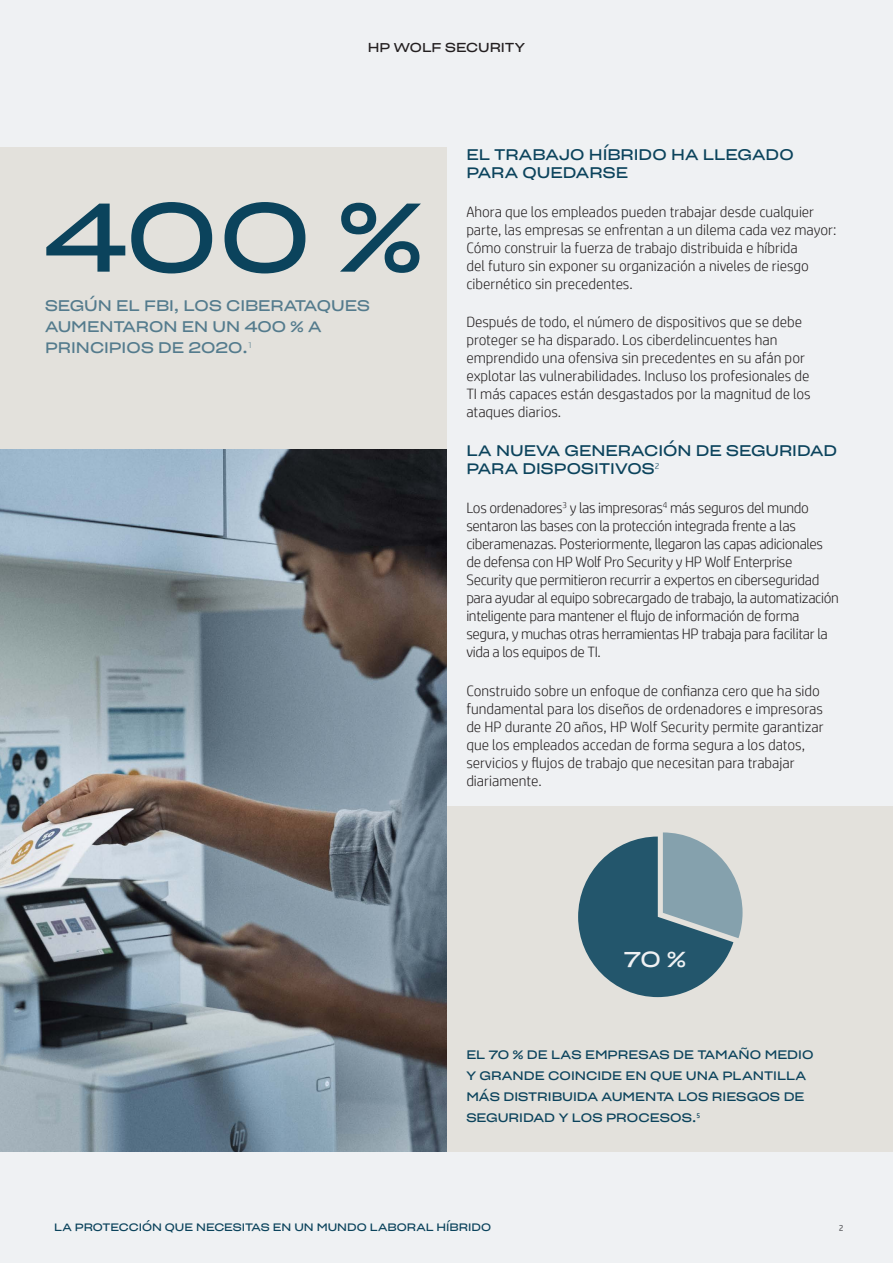
<style>
.page{position:relative;width:893px;height:1263px;background:#eff1f3}
.page>*{position:absolute;margin:0;border:0;box-sizing:border-box;transform-origin:0 0}
.t1{font:95.7px "Sharp Grotesk Book 25";color:#0b435c}
.t2{font:21.45px "Sharp Grotesk Book 25";color:#eff1f3}
.t3{font:300 15px/18px "HP Simplified";letter-spacing:-.005em;color:#231f20}
.t4{font:15px/18px "Sharp Grotesk Book 25";color:#0b435c}
.t5{font:15px/21px "Sharp Grotesk Book 25";color:#547b8d}
.t6{font:12.6px "Sharp Grotesk Book 25";color:#231f20}
.t7{font:12px/21px "Sharp Grotesk Book 25";color:#0b435c}
.t8{font:10.5px "Sharp Grotesk Book 25";color:#0b435c}
.t9{font:9px "HP Simplified";color:#6c6d70}
</style>
<div class="page">
<div style="left:0;top:148px;width:446px;height:320px;background:#e3e1dc"></div>
<div style="left:446px;top:806px;width:447px;height:345px;background:#e3e1dc"></div>
<img style="left:0;top:450px;width:446px;height:701px">
<svg style="left:578px;top:832px;width:164px;height:165px"></svg>
<p class="t6" style="left:368px;top:37px;width:159px">HP WOLF SECURITY</p>
<h1 class="t1" style="left:45px;top:154px;width:379px">400 %</h1>
<p class="t5" style="left:45px;top:294px;width:326px">SEGÚN EL FBI, LOS CIBERATAQUES</p>
<p class="t5" style="left:45px;top:315px;width:278px">AUMENTARON EN UN 400 % A<br>PRINCIPIOS DE 2020.<sup>1</sup></p>
<p class="t4" style="left:466px;top:144px;width:329px">EL TRABAJO HÍBRIDO HA LLEGADO<br>PARA QUEDARSE</p>
<p class="t3" style="left:466px;top:202px;width:372px">Ahora que los empleados pueden trabajar desde cualquier parte, las empresas se enfrentan a un dilema cada vez mayor:<br>Cómo construir la fuerza de trabajo distribuida e híbrida<br>del futuro sin exponer su organización a niveles de riesgo cibernético sin precedentes.</p>
<p class="t3" style="left:466px;top:313px;width:346px">Después de todo, el número de dispositivos que se debe proteger se ha disparado. Los ciberdelincuentes han emprendido una ofensiva sin precedentes en su afán por explotar las vulnerabilidades. Incluso los profesionales de TI más capaces están desgastados por la magnitud de los ataques diarios.</p>
<p class="t4" style="left:466px;top:440px;width:372px">LA NUEVA GENERACIÓN DE SEGURIDAD<br>PARA DISPOSITIVOS<sup>2</sup></p>
<p class="t3" style="left:466px;top:498px;width:374px">Los ordenadores<sup>3</sup> y las impresoras<sup>4</sup> más seguros del mundo sentaron las bases con la protección integrada frente a las ciberamenazas. Posteriormente, llegaron las capas adicionales de defensa con HP Wolf Pro Security y HP Wolf Enterprise Security que permitieron recurrir a expertos en ciberseguridad para ayudar al equipo sobrecargado de trabajo, la automatización inteligente para mantener el flujo de información de forma segura, y muchas otras herramientas HP trabaja para facilitar la vida a los equipos de TI.</p>
<p class="t3" style="left:466px;top:681px;width:359px">Construido sobre un enfoque de confianza cero que ha sido fundamental para los diseños de ordenadores e impresoras de HP durante 20 años, HP Wolf Security permite garantizar que los empleados accedan de forma segura a los datos, servicios y flujos de trabajo que necesitan para trabajar diariamente.</p>
<h2 class="t2" style="left:624px;top:941px;width:63px">70 %</h2>
<p class="t7" style="left:466px;top:1043px;width:349px">EL 70 % DE LAS EMPRESAS DE TAMAÑO MEDIO Y GRANDE COINCIDE EN QUE UNA PLANTILLA MÁS DISTRIBUIDA AUMENTA LOS RIESGOS DE SEGURIDAD Y LOS PROCESOS.<sup>5</sup></p>
<p class="t8" style="left:54px;top:1218px;width:439px">LA PROTECCIÓN QUE NECESITAS EN UN MUNDO LABORAL HÍBRIDO</p>
<p class="t9" style="left:839px;top:1222px;width:6px">2</p>
</div>
